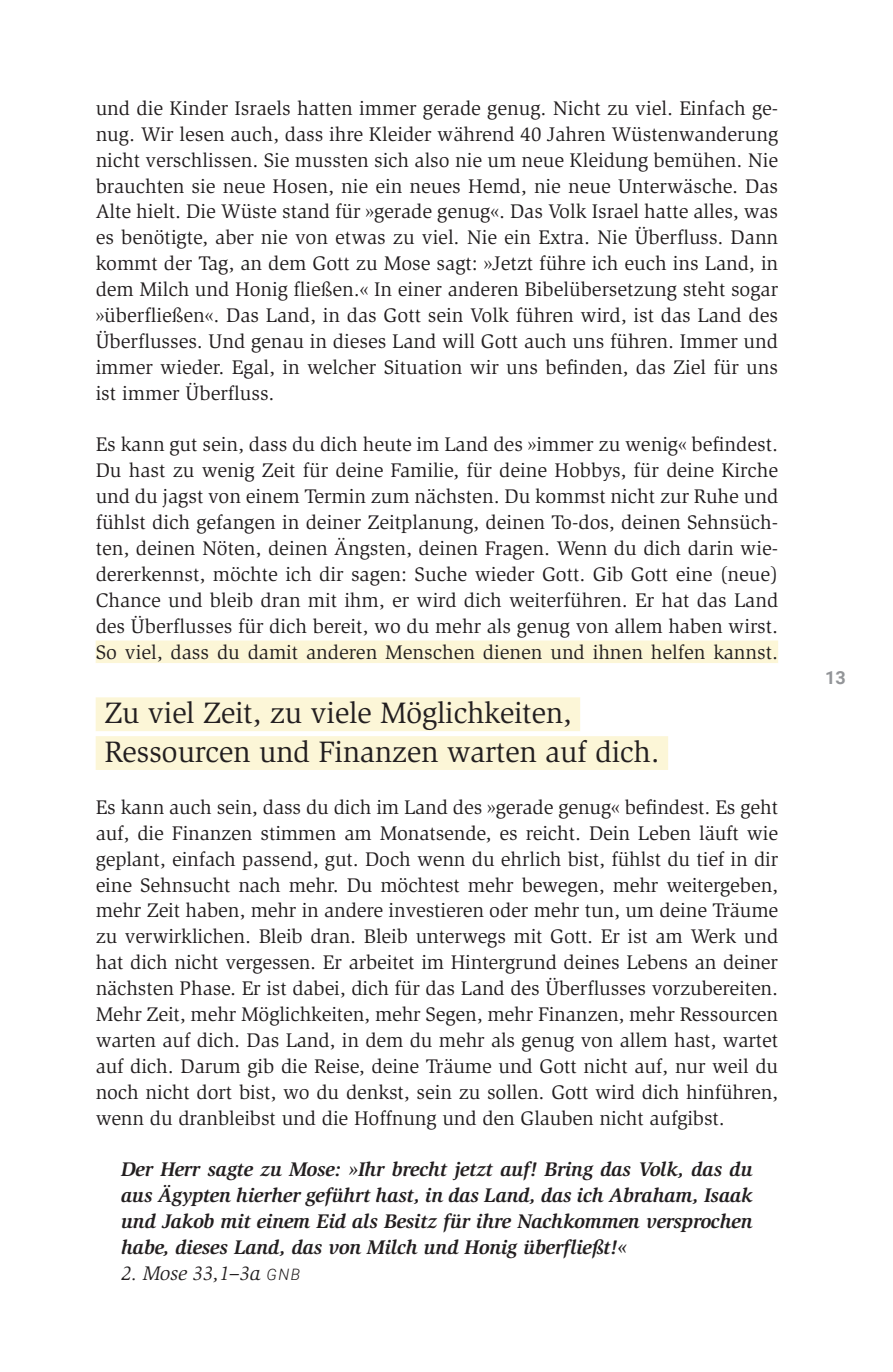
<style>
.page{position:relative;width:893px;height:1372px;background:#fff}
.page>*{position:absolute;margin:0;border:0;box-sizing:border-box;transform-origin:0 0}
.t1{font:30.38px/38.9px "Slimbach";letter-spacing:-.01em;color:#231f20}
.t2{font:20.25px/25.9px "Slimbach";color:#231f20;text-align:justify}
.t3{font:italic 700 20.25px/25.9px "Slimbach";letter-spacing:-.01em;color:#231f20;text-align:justify}
.t4{font:italic 20.25px "Slimbach";letter-spacing:-.01em;color:#231f20}
.t5{font:700 18px "Roboto";color:#939598}
.s1{font-family:"Roboto";font-weight:300;font-size:15.75px}
</style>
<div class="page">
<div style="left:96px;top:640px;width:682px;height:23px;background:#fcf6d7"></div>
<div style="left:96px;top:697px;width:484px;height:34px;background:#fcf6d7"></div>
<div style="left:96px;top:736px;width:572px;height:34px;background:#fcf6d7"></div>
<p class="t2" style="left:96px;top:95px;width:684px">und die Kinder Israels hatten immer gerade genug. Nicht zu viel. Einfach ge&shy;nug. Wir lesen auch, dass ihre Kleider während 40 Jahren Wüstenwanderung nicht verschlissen. Sie mussten sich also nie um neue Kleidung bemühen. Nie brauchten sie neue Hosen, nie ein neues Hemd, nie neue Unterwäsche. Das Alte hielt. Die Wüste stand für »gerade genug«. Das Volk Israel hatte alles, was es benötigte, aber nie von etwas zu viel. Nie ein Extra. Nie Überfluss. Dann kommt der Tag, an dem Gott zu Mose sagt: »Jetzt führe ich euch ins Land, in dem Milch und Honig fließen.« In einer anderen Bibelübersetzung steht sogar »überfließen«. Das Land, in das Gott sein Volk führen wird, ist das Land des Überflusses. Und genau in dieses Land will Gott auch uns führen. Immer und immer wieder. Egal, in welcher Situation wir uns befinden, das Ziel für uns ist immer Überfluss.</p>
<p class="t2" style="left:96px;top:432px;width:684px">Es kann gut sein, dass du dich heute im Land des »immer zu wenig« befindest.<br>Du hast zu wenig Zeit für deine Familie, für deine Hobbys, für deine Kirche und du jagst von einem Termin zum nächsten. Du kommst nicht zur Ruhe und fühlst dich gefangen in deiner Zeitplanung, deinen To-dos, deinen Sehnsüch&shy;ten, deinen Nöten, deinen Ängsten, deinen Fragen. Wenn du dich darin wie&shy;dererkennst, möchte ich dir sagen: Suche wieder Gott. Gib Gott eine (neue)<br>Chance und bleib dran mit ihm, er wird dich weiterführen. Er hat das Land des Überflusses für dich bereit, wo du mehr als genug von allem haben wirst.<br>So viel, dass du damit anderen Menschen dienen und ihnen helfen kannst.</p>
<h1 class="t1" style="left:104px;top:693px;width:557px">Zu viel Zeit, zu viele Möglichkeiten,<br>Ressourcen und Finanzen warten auf dich.</h1>
<p class="t2" style="left:96px;top:794px;width:684px">Es kann auch sein, dass du dich im Land des »gerade genug« befindest. Es geht auf, die Finanzen stimmen am Monatsende, es reicht. Dein Leben läuft wie geplant, einfach passend, gut. Doch wenn du ehrlich bist, fühlst du tief in dir eine Sehnsucht nach mehr. Du möchtest mehr bewegen, mehr weitergeben, mehr Zeit haben, mehr in andere investieren oder mehr tun, um deine Träume zu verwirklichen. Bleib dran. Bleib unterwegs mit Gott. Er ist am Werk und hat dich nicht vergessen. Er arbeitet im Hintergrund deines Lebens an deiner nächsten Phase. Er ist dabei, dich für das Land des Überflusses vorzubereiten.<br>Mehr Zeit, mehr Möglichkeiten, mehr Segen, mehr Finanzen, mehr Ressourcen warten auf dich. Das Land, in dem du mehr als genug von allem hast, wartet auf dich. Darum gib die Reise, deine Träume und Gott nicht auf, nur weil du noch nicht dort bist, wo du denkst, sein zu sollen. Gott wird dich hinführen, wenn du dranbleibst und die Hoffnung und den Glauben nicht aufgibst.</p>
<p class="t3" style="left:121px;top:1156px;width:633px">Der Herr sagte zu Mose: »Ihr brecht jetzt auf! Bring das Volk, das du aus Ägypten hierher geführt hast, in das Land, das ich Abraham, Isaak und Jakob mit einem Eid als Besitz für ihre Nachkommen versprochen habe, dieses Land, das von Milch und Honig überfließt!«</p>
<p class="t4" style="left:121px;top:1261px;width:181px">2. Mose 33,1–3a <span class="s1">GNB</span></p>
<p class="t5" style="left:825px;top:665px;width:22px">13</p>
</div>
